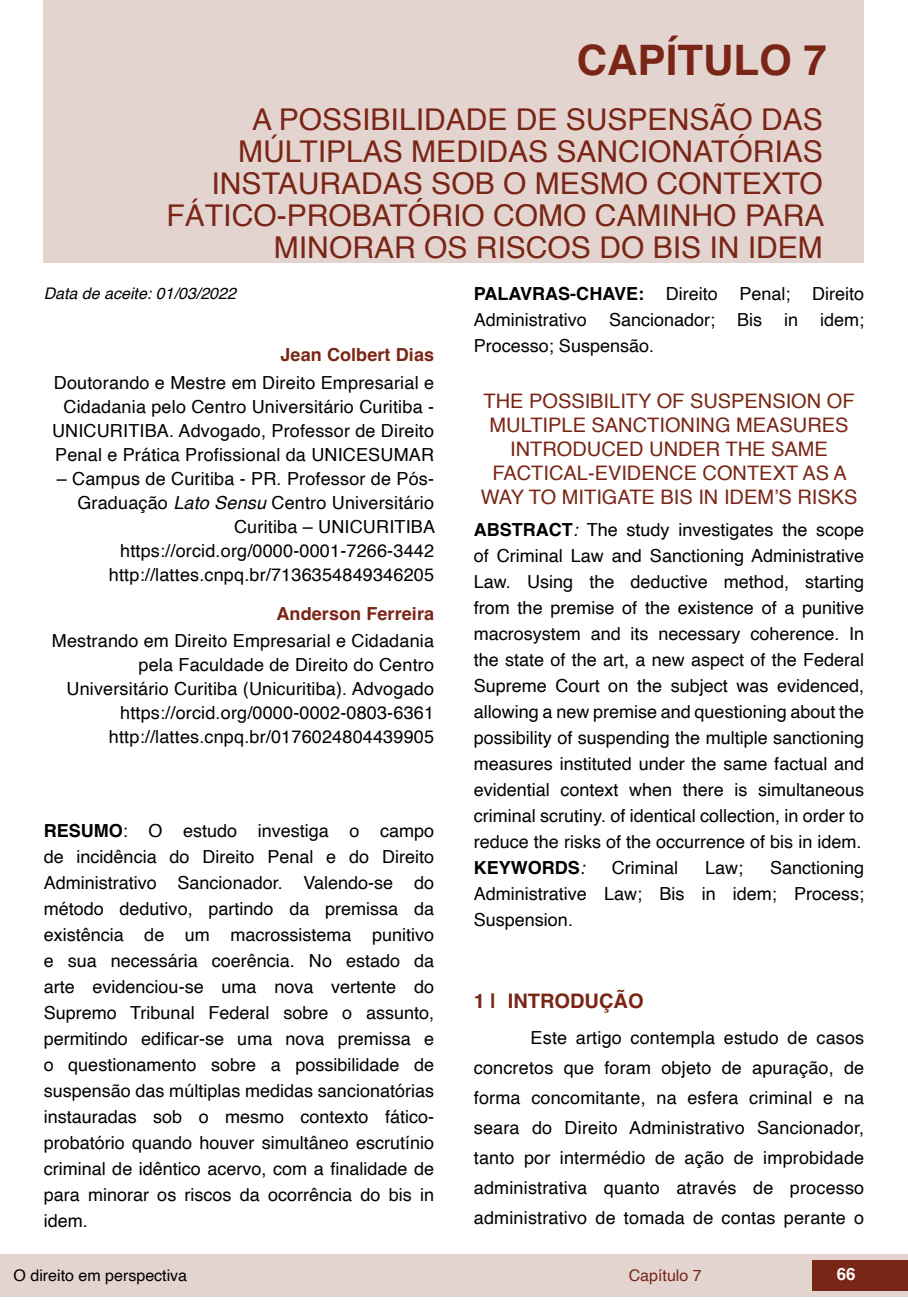
<style>
.page{position:relative;width:908px;height:1304px;background:#fff}
.page>*{position:absolute;margin:0;border:0;box-sizing:border-box;transform-origin:0 0}
.t1{font:700 42px "Helvetica";color:#7a2616}
.t2{font:30px/32px "Helvetica";color:#7a2616;text-align:right}
.t3{font:20px/24px "Helvetica";color:#7a2616;text-align:center}
.t4{font:700 20px "Helvetica";color:#7a2616}
.t5{font:18px/26px "Helvetica";color:#000;text-align:justify}
.t6{font:700 18px "Helvetica";letter-spacing:.005em;color:#7a2616}
.t7{font:700 16.8px "Helvetica";color:#fff}
.t8{font:italic 16px "Helvetica";color:#000}
.t9{font:16px "Helvetica";color:#000}
.t10{font:16px "Helvetica";color:#7a2616}
.s1{font-style:italic}
.s2{font-weight:700}
</style>
<div class="page">
<div style="left:0;top:1254px;width:906px;height:43px;background:#e4d4d0"></div>
<div style="left:812px;top:1261px;width:95px;height:30px;background:#7a2616"></div>
<div style="left:44px;top:0;width:819px;height:263px;background:#e4d4d0"></div>
<h1 class="t1" style="left:576px;top:35px;width:251px">CAPÍTULO 7</h1>
<h2 class="t2" style="left:166px;top:104px;width:659px">A POSSIBILIDADE DE SUSPENSÃO DAS MÚLTIPLAS MEDIDAS SANCIONATÓRIAS INSTAURADAS SOB O MESMO CONTEXTO FÁTICO-PROBATÓRIO COMO CAMINHO PARA MINORAR OS RISCOS DO BIS IN IDEM</h2>
<p class="t8" style="left:44px;top:280px;width:194px">Data de aceite: 01/03/2022</p>
<p class="t6" style="left:280px;top:344px;width:155px">Jean Colbert Dias</p>
<p class="t5" style="left:52px;top:371px;width:383px;line-height:24px;text-align:right">Doutorando e Mestre em Direito Empresarial e Cidadania pelo Centro Universitário Curitiba - UNICURITIBA. Advogado, Professor de Direito Penal e Prática Profissional da UNICESUMAR</p>
<p class="t5" style="left:57px;top:467px;width:379px;line-height:24px;text-align:right">– Campus de Curitiba - PR. Professor de Pós-Graduação <span class="s1">Lato Sensu</span> Centro Universitário Curitiba – UNICURITIBA https://orcid.org/0000-0001-7266-3442 http://lattes.cnpq.br/7136354849346205</p>
<p class="t6" style="left:276px;top:603px;width:159px">Anderson Ferreira</p>
<p class="t5" style="left:52px;top:630px;width:383px;line-height:24px;text-align:right">Mestrando em Direito Empresarial e Cidadania pela Faculdade de Direito do Centro Universitário Curitiba (Unicuritiba). Advogado https://orcid.org/0000-0002-0803-6361 http://lattes.cnpq.br/0176024804439905</p>
<p class="t5" style="left:44px;top:819px;width:392px"><span class="s2">RESUMO</span>: O estudo investiga o campo de incidência do Direito Penal e do Direito Administrativo Sancionador. Valendo-se do método dedutivo, partindo da premissa da existência de um macrossistema punitivo e sua necessária coerência. No estado da arte evidenciou-se uma nova vertente do Supremo Tribunal Federal sobre o assunto, permitindo edificar-se uma nova premissa e o questionamento sobre a possibilidade de suspensão das múltiplas medidas sancionatórias instauradas sob o mesmo contexto fático&shy;probatório quando houver simultâneo escrutínio criminal de idêntico acervo, com a finalidade de para minorar os riscos da ocorrência do bis in idem.</p>
<p class="t5" style="left:473px;top:281px;width:392px"><span class="s2">PALAVRAS-CHAVE:</span> Direito Penal; Direito Administrativo Sancionador; Bis in idem; Processo; Suspensão.</p>
<p class="t3" style="left:480px;top:390px;width:378px">THE POSSIBILITY OF SUSPENSION OF<br>MULTIPLE SANCTIONING MEASURES<br>INTRODUCED UNDER THE SAME<br>FACTICAL-EVIDENCE CONTEXT AS A<br>WAY TO MITIGATE BIS IN IDEM’S RISKS</p>
<p class="t5" style="left:473px;top:517px;width:392px;text-align:left"><span class="s2">ABSTRACT</span><span class="s1">:</span> The study investigates the scope of Criminal Law and Sanctioning Administrative Law. Using the deductive method, starting from the premise of the existence of a punitive macrosystem and its necessary coherence. In the state of the art, a new aspect of the Federal Supreme Court on the subject was evidenced, allowing a new premise and questioning about the possibility of suspending the multiple sanctioning measures instituted under the same factual and evidential context when there is simultaneous criminal scrutiny. of identical collection, in order to reduce the risks of the occurrence of bis in idem.<br><span class="s2">KEYWORDS</span><span class="s1">:</span></p>
<p class="t5" style="left:473px;top:855px;width:392px;text-indent:296px">Sanctioning Administrative Law; Bis in idem; Process; Suspension.</p>
<p class="t5" style="left:611px;top:855px;width:67px">Criminal</p>
<p class="t5" style="left:704px;top:855px;width:40px">Law;</p>
<p class="t4" style="left:473px;top:989px;width:171px">1 | INTRODUÇÃO</p>
<p class="t5" style="left:473px;top:1023px;width:392px;line-height:30px;text-indent:57px">Este artigo contempla estudo de casos concretos que foram objeto de apuração, de forma concomitante, na esfera criminal e na seara do Direito Administrativo Sancionador, tanto por intermédio de ação de improbidade administrativa quanto através de processo administrativo de tomada de contas perante o</p>
<p class="t9" style="left:14px;top:1263px;width:175px">O direito em perspectiva</p>
<p class="t10" style="left:628px;top:1263px;width:74px">Capítulo 7</p>
<p class="t7" style="left:836px;top:1264px;width:20px">66</p>
</div>
